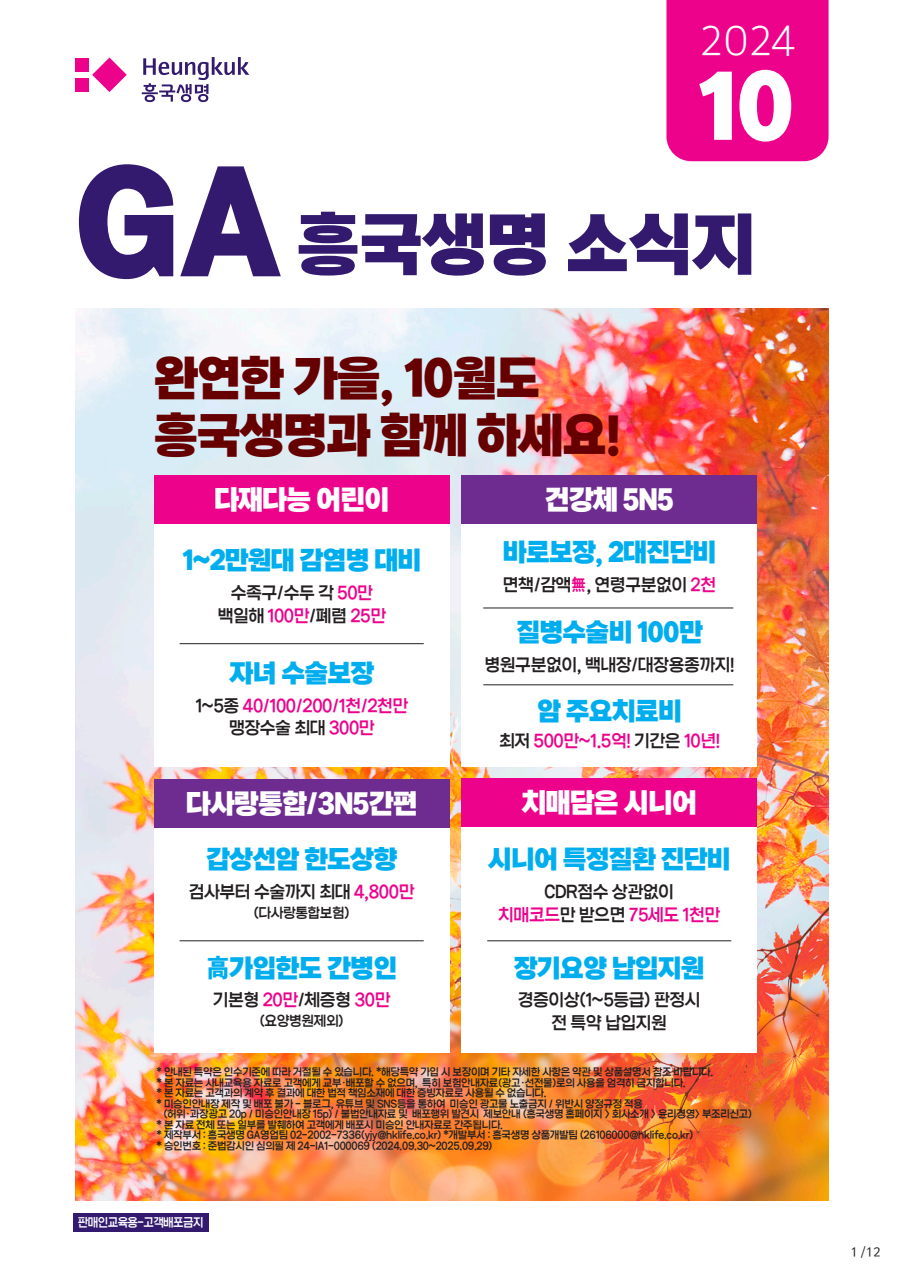
<style>
.page{position:relative;width:903px;height:1275px;background:#fff}
.page>*{position:absolute;margin:0;border:0;box-sizing:border-box;transform-origin:0 0}
.t1{font:140px "Rix Dongnim Gothic SEPBK";color:#331a6f}
.t2{font:87.5px "Rix Dongnim Gothic SEPBK";color:#fff}
.t3{font:70px "Rix Dongnim Gothic SEPBK";color:#331a6f;scale:.95 1}
.t4{font:49px "Rix Dongnim Gothic SEPBK";letter-spacing:-.025em;color:#600;scale:.95 1}
.t5{font:200 43.75px "Apple SD Gothic Neo";color:#fff}
.t6{font:28px "Rix Dongnim Gothic SEPBK";letter-spacing:-.025em;color:#fff;scale:.93 1}
.t7{font:26.25px "Rix Dongnim Gothic SEPBK";letter-spacing:-.025em;color:#00aeef;scale:.95 1}
.t8{font:17.5px "Rix Dongnim Gothic SEPSB";letter-spacing:-.025em;color:#231f20;scale:.95 1}
.t9{font:17.5px "Rix Dongnim Gothic SEPSB";letter-spacing:-.025em;color:#ed028c;scale:.95 1}
.t10{font:14px "Rix Dongnim Gothic SEPSB";letter-spacing:-.025em;color:#231f20;scale:.95 1}
.t11{font:12.25px "Rix Dongnim Gothic SEPSB";letter-spacing:-.05em;color:#fff;scale:.9 1}
.t12{font:12.25px "Rix Go SEPM";color:#231f20}
.t13{font:10.5px "Rix Dongnim Gothic SEPSB";letter-spacing:-.025em;color:#231f20;scale:.95 1}
.s1{color:#ed028c}
.s2{color:#231f20}
</style>
<div class="page">
<img style="left:76px;top:309px;width:752px;height:891px">
<svg style="left:92px;top:58px;width:35px;height:34px"></svg>
<div style="left:76px;top:58px;width:13px;height:14px;background:#ed028c"></div>
<div style="left:76px;top:78px;width:13px;height:13px;background:#ed028c"></div>
<svg style="left:142px;top:57px;width:107px;height:45px"></svg>
<div style="left:73px;top:1213px;width:135px;height:18px;background:#331a6f"></div>
<div style="left:666px;top:0;width:162px;height:161px;background:#ed028c"></div>
<div style="left:461px;top:523px;width:296px;height:243px;background:#fff"></div>
<div style="left:154px;top:523px;width:295px;height:243px;background:#fff"></div>
<div style="left:154px;top:827px;width:295px;height:226px;background:#fff"></div>
<div style="left:461px;top:827px;width:296px;height:226px;background:#fff"></div>
<div style="left:461px;top:475px;width:296px;height:49px;background:#6e2c91"></div>
<div style="left:154px;top:475px;width:295px;height:49px;background:#ed028c"></div>
<div style="left:154px;top:779px;width:295px;height:49px;background:#6e2c91"></div>
<div style="left:461px;top:778px;width:296px;height:49px;background:#ed028c"></div>
<hr style="left:483px;top:608px;width:250px;height:1px;background:#231f20">
<hr style="left:483px;top:684px;width:250px;height:1px;background:#231f20">
<hr style="left:180px;top:643px;width:244px;height:1px;background:#231f20">
<hr style="left:180px;top:940px;width:244px;height:1px;background:#231f20">
<hr style="left:487px;top:940px;width:244px;height:1px;background:#231f20">
<p class="t1" style="left:74px;top:150px;width:209px">GA</p>
<p class="t5" style="left:699px;top:18px;width:98px">2024</p>
<p class="t2" style="left:699px;top:61px;width:97px">10</p>
<p class="t3" style="left:296px;top:207px;width:484px">흥국생명 소식지</p>
<p class="t4" style="left:154px;top:352px;width:408px">완연한 가을, 10월도</p>
<p class="t4" style="left:154px;top:410px;width:494px">흥국생명과 함께 하세요!</p>
<p class="t6" style="left:214px;top:485px;width:190px">다재다능 어린이</p>
<p class="t6" style="left:545px;top:485px;width:140px">건강체 5N5</p>
<p class="t7" style="left:183px;top:546px;width:252px">1~2만원대 감염병 대비</p>
<p class="t8" style="left:231px;top:583px;width:151px">수족구/수두 각 <span class="s1">50만</span></p>
<p class="t9" style="left:218px;top:606px;width:179px"><span class="s2">백일해</span> 100만<span class="s2">/폐렴</span> 25만</p>
<p class="t7" style="left:230px;top:659px;width:154px">자녀 수술보장</p>
<p class="t9" style="left:195px;top:696px;width:226px"><span class="s2">1~5종</span> 40/100/200/1천/2천만</p>
<p class="t8" style="left:229px;top:719px;width:155px">맹장수술 최대 <span class="s1">300만</span></p>
<p class="t7" style="left:503px;top:538px;width:226px">바로보장, 2대진단비</p>
<p class="t8" style="left:503px;top:576px;width:226px">면책/감액<span class="s1">無</span>, 연령구분없이 <span class="s1">2천</span></p>
<p class="t7" style="left:516px;top:618px;width:198px">질병수술비 100만</p>
<p class="t8" style="left:484px;top:655px;width:265px">병원구분없이, 백내장/대장용종까지!</p>
<p class="t7" style="left:537px;top:697px;width:154px">암 주요치료비</p>
<p class="t9" style="left:499px;top:732px;width:234px"><span class="s2">최저</span> 500만~1.5억! <span class="s2">기간은</span> 10년!</p>
<p class="t6" style="left:186px;top:788px;width:251px">다사랑통합/3N5간편</p>
<p class="t6" style="left:522px;top:788px;width:190px">치매담은 시니어</p>
<p class="t7" style="left:206px;top:845px;width:202px">갑상선암 한도상향</p>
<p class="t7" style="left:488px;top:845px;width:257px">시니어 특정질환 진단비</p>
<p class="t8" style="left:189px;top:883px;width:239px">검사부터 수술까지 최대 <span class="s1">4,800만</span></p>
<p class="t10" style="left:253px;top:906px;width:103px">(다사랑통합보험)</p>
<p class="t8" style="left:545px;top:883px;width:138px">CDR점수 상관없이</p>
<p class="t9" style="left:498px;top:906px;width:235px">치매코드<span class="s2">만 받으면</span> 75세도 1천만</p>
<p class="t7" style="left:206px;top:954px;width:202px">高가입한도 간병인</p>
<p class="t7" style="left:514px;top:954px;width:202px">장기요양 납입지원</p>
<p class="t8" style="left:213px;top:991px;width:188px">기본형 <span class="s1">20만</span>/체증형 <span class="s1">30만</span></p>
<p class="t10" style="left:260px;top:1013px;width:90px">(요양병원제외)</p>
<p class="t8" style="left:518px;top:991px;width:194px">경증이상(1~5등급) 판정시</p>
<p class="t8" style="left:551px;top:1013px;width:123px">전 특약 납입지원</p>
<p class="t13" style="left:157px;top:1067px;width:587px">* 안내된 특약은 인수기준에 따라 거절될 수 있습니다. *해당특약 가입 시 보장이며 기타 자세한 사항은 약관 및 상품설명서 참조 바랍니다.</p>
<p class="t13" style="left:157px;top:1077px;width:558px">* 본 자료는 사내교육용 자료로 고객에게 교부·배포할 수 없으며, 특히 보험안내자료(광고·선전물)로의 사용을 엄격히 금지합니다.</p>
<p class="t13" style="left:157px;top:1088px;width:412px">* 본 자료는 고객과의 계약 후 결과에 대한 법적 책임소재에 대한 증빙자료로 사용될 수 없습니다.</p>
<p class="t13" style="left:157px;top:1098px;width:513px">* 미승인안내장 제작 및 배포 불가 - 블로그, 유튜브 및 SNS등을 통하여 미승인 광고물 노출금지 / 위반시 양정규정 적용</p>
<p class="t13" style="left:163px;top:1109px;width:621px">(허위·과장광고 20p / 미승인안내장 15p) / 불법안내자료 및 배포행위 발견시 제보안내 (흥국생명 홈페이지 &gt; 회사소개 &gt; 윤리경영&gt; 부조리신고)</p>
<p class="t13" style="left:157px;top:1119px;width:366px">* 본 자료 전체 또는 일부를 발췌하여 고객에게 배포시 미승인 안내자료로 간주됩니다.</p>
<p class="t13" style="left:157px;top:1130px;width:567px">* 제작부서 : 흥국생명 GA영업팀 02-2002-7336(yjy@hklife.co.kr) *개발부서 : 흥국생명 상품개발팀 (26106000@hklife.co.kr)</p>
<p class="t13" style="left:157px;top:1140px;width:355px">* 승인번호 : 준법감시인 심의필 제 24-IA1-000069 (2024.09.30~2025.09.29)</p>
<p class="t11" style="left:78px;top:1216px;width:141px">판매인교육용-고객배포금지</p>
<p class="t12" style="left:850px;top:1245px;width:32px">1 /12</p>
</div>
